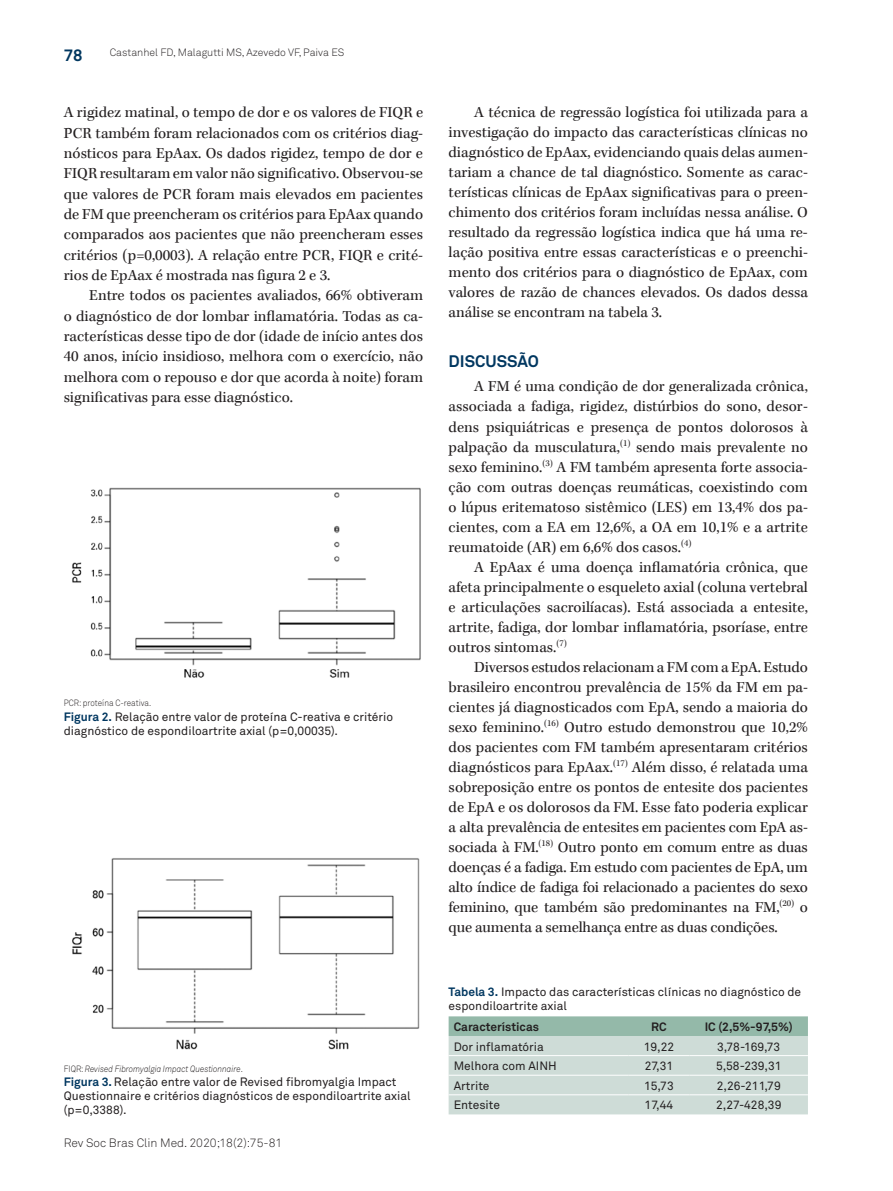
<style>
.page{position:relative;width:893px;height:1191px;background:#fff}
.page>*{position:absolute;margin:0;border:0;box-sizing:border-box;transform-origin:0 0}
.t1{font:700 16.5px "Akkurat Pro";color:#003760}
.t2{font:15.75px/20px "Kepler Std";color:#231f20;text-align:justify}
.t3{font:12px/14.2px "Akkurat Pro";color:#231f20}
.t4{font:12px "Akkurat Light Pro";color:#231f20}
.t5{font:700 12px "Akkurat Pro";color:#231f20}
.t6{font:10.5px "Akkurat Light Pro";color:#231f20}
.t7{font:italic 9px "Akkurat Light Pro";color:#231f20;scale:.9 1}
.t8{font:9px "Akkurat Light Pro";color:#231f20;scale:.9 1}
.s1{font-weight:700;color:#003760}
.s2{font-style:normal}
</style>
<div class="page">
<img style="left:71px;top:487px;width:350px;height:191px">
<img style="left:72px;top:858px;width:348px;height:192px">
<svg style="left:449px;top:1016px;width:359px;height:98px;background:#c2d5ce"></svg>
<hr style="left:449px;top:1055px;width:179px;height:1px;background:#fff">
<hr style="left:628px;top:1055px;width:62px;height:1px;background:#fff">
<hr style="left:690px;top:1055px;width:118px;height:1px;background:#fff">
<hr style="left:449px;top:1074px;width:179px;height:1px;background:#fff">
<hr style="left:628px;top:1074px;width:62px;height:1px;background:#fff">
<hr style="left:690px;top:1074px;width:118px;height:1px;background:#fff">
<hr style="left:449px;top:1094px;width:179px;height:1px;background:#fff">
<hr style="left:628px;top:1094px;width:62px;height:1px;background:#fff">
<hr style="left:690px;top:1094px;width:118px;height:1px;background:#fff">
<p class="t1" style="left:64px;top:45px;width:20px">78</p>
<p class="t6" style="left:110px;top:47px;width:236px">Castanhel FD, Malagutti MS, Azevedo VF, Paiva ES</p>
<p class="t2" style="left:64px;top:103px;width:361px">A rigidez matinal, o tempo de dor e os valores de FIQR e PCR também foram relacionados com os critérios diag&shy;nósticos para EpAax. Os dados rigidez, tempo de dor e FIQR resultaram em valor não significativo. Observou-se que valores de PCR foram mais elevados em pacientes de FM que preencheram os critérios para EpAax quando comparados aos pacientes que não preencheram esses critérios (p=0,0003). A relação entre PCR, FIQR e crité&shy;rios de EpAax é mostrada nas figura 2 e 3.</p>
<p class="t2" style="left:64px;top:286px;width:361px;text-indent:26px">Entre todos os pacientes avaliados, 66% obtiveram o diagnóstico de dor lombar inflamatória. Todas as ca&shy;racterísticas desse tipo de dor (idade de início antes dos 40 anos, início insidioso, melhora com o exercício, não melhora com o repouso e dor que acorda à noite) foram significativas para esse diagnóstico.</p>
<p class="t8" style="left:64px;top:698px;width:99px">PCR: proteína C-reativa.</p>
<p class="t3" style="left:64px;top:709px;width:331px"><span class="s1">Figura 2.</span> Relação entre valor de proteína C-reativa e critério diagnóstico de espondiloartrite axial (p=0,00035).</p>
<p class="t7" style="left:64px;top:1063px;width:200px"><span class="s2">FIQR:</span> Revised Fibromyalgia Impact Questionnaire<span class="s2">.</span></p>
<p class="t3" style="left:64px;top:1075px;width:348px"><span class="s1">Figura 3.</span> Relação entre valor de Revised fibromyalgia Impact<br>Questionnaire e critérios diagnósticos de espondiloartrite axial (p=0,3388).</p>
<p class="t4" style="left:64px;top:1135px;width:220px">Rev Soc Bras Clin Med. 2020;18(2):75-81</p>
<p class="t2" style="left:449px;top:103px;width:361px;text-indent:26px">A técnica de regressão logística foi utilizada para a investigação do impacto das características clínicas no diagnóstico de EpAax, evidenciando quais delas aumen&shy;tariam a chance de tal diagnóstico. Somente as carac&shy;terísticas clínicas de EpAax significativas para o preen&shy;chimento dos critérios foram incluídas nessa análise. O resultado da regressão logística indica que há uma re&shy;lação positiva entre essas características e o preenchi&shy;mento dos critérios para o diagnóstico de EpAax, com valores de razão de chances elevados. Os dados dessa análise se encontram na tabela 3.</p>
<p class="t1" style="left:449px;top:351px;width:92px">DISCUSSÃO</p>
<p class="t2" style="left:449px;top:377px;width:361px;text-indent:26px">A FM é uma condição de dor generalizada crônica, associada a fadiga, rigidez, distúrbios do sono, desor&shy;dens psiquiátricas e presença de pontos dolorosos à palpação da musculatura,<sup>(1)</sup> sendo mais prevalente no sexo feminino.<sup>(3)</sup> A FM também apresenta forte associa&shy;ção com outras doenças reumáticas, coexistindo com o lúpus eritematoso sistêmico (LES) em 13,4% dos pa&shy;cientes, com a EA em 12,6%, a OA em 10,1% e a artrite reumatoide (AR) em 6,6% dos casos.<sup>(4)</sup></p>
<p class="t2" style="left:449px;top:557px;width:361px;text-indent:26px">A EpAax é uma doença inflamatória crônica, que afeta principalmente o esqueleto axial (coluna vertebral e articulações sacroilíacas). Está associada a entesite, artrite, fadiga, dor lombar inflamatória, psoríase, entre outros sintomas.<sup>(7)</sup></p>
<p class="t2" style="left:449px;top:657px;width:361px;text-indent:26px">Diversos estudos relacionam a FM com a EpA. Estudo brasileiro encontrou prevalência de 15% da FM em pa&shy;cientes já diagnosticados com EpA, sendo a maioria do sexo feminino.<sup>(16)</sup> Outro estudo demonstrou que 10,2% dos pacientes com FM também apresentaram critérios diagnósticos para EpAax.<sup>(17)</sup> Além disso, é relatada uma sobreposição entre os pontos de entesite dos pacientes de EpA e os dolorosos da FM. Esse fato poderia explicar a alta prevalência de entesites em pacientes com EpA as&shy;sociada à FM.<sup>(18)</sup> Outro ponto em comum entre as duas doenças é a fadiga. Em estudo com pacientes de EpA, um alto índice de fadiga foi relacionado a pacientes do sexo feminino, que também são predominantes na FM,<sup>(20)</sup> o que aumenta a semelhança entre as duas condições.</p>
<p class="t3" style="left:449px;top:985px;width:354px"><span class="s1">Tabela 3.</span> Impacto das características clínicas no diagnóstico de espondiloartrite axial</p>
<p class="t5" style="left:454px;top:1019px;width:87px">Características</p>
<p class="t5" style="left:651px;top:1019px;width:17px">RC</p>
<p class="t5" style="left:705px;top:1019px;width:90px">IC (2,5%-97,5%)</p>
<p class="t3" style="left:454px;top:1039px;width:92px">Dor inflamatória</p>
<p class="t3" style="left:644px;top:1039px;width:32px">19,22</p>
<p class="t3" style="left:717px;top:1039px;width:65px">3,78-169,73</p>
<p class="t3" style="left:454px;top:1059px;width:105px">Melhora com AINH</p>
<p class="t3" style="left:645px;top:1059px;width:30px">27,31</p>
<p class="t3" style="left:716px;top:1059px;width:67px">5,58-239,31</p>
<p class="t3" style="left:454px;top:1078px;width:37px">Artrite</p>
<p class="t3" style="left:644px;top:1078px;width:31px">15,73</p>
<p class="t3" style="left:717px;top:1078px;width:65px">2,26-211,79</p>
<p class="t3" style="left:454px;top:1098px;width:48px">Entesite</p>
<p class="t3" style="left:645px;top:1098px;width:30px">17,44</p>
<p class="t3" style="left:716px;top:1098px;width:67px">2,27-428,39</p>
</div>
